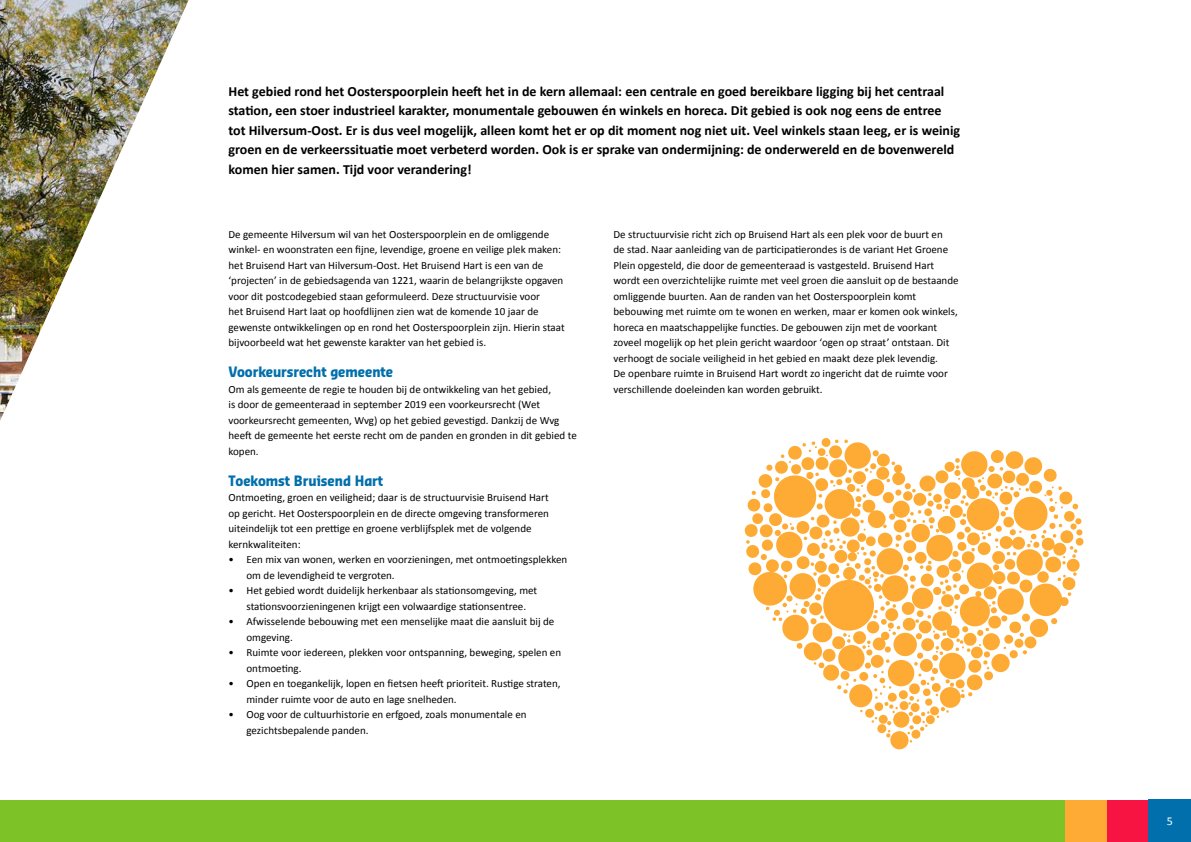
<style>
.page{position:relative;width:1191px;height:842px;background:#fff}
.page>*{position:absolute;margin:0;border:0;box-sizing:border-box;transform-origin:0 0}
.Inleiding{font:700 14px "Calibri";color:#000}
.Kop_2{font:700 14px "Sansa Con Pro";color:#006fac}
.t1{font:12px "Calibri";color:#fff}
.Broodtekst{font:11px/15.5px "Calibri";color:#000}
</style>
<div class="page">
<div style="left:1106px;top:800px;width:42px;height:42px;background:#f71442"></div>
<div style="left:1064px;top:800px;width:42px;height:42px;background:#fdab34"></div>
<div style="left:0;top:800px;width:1064px;height:42px;background:#7dc226"></div>
<div style="left:1148px;top:800px;width:43px;height:42px;background:#006fac"></div>
<img style="left:0;top:0;width:189px;height:421px">
<svg style="left:744px;top:438px;width:339px;height:312px"></svg>
<p class="Inleiding" style="left:228px;top:81px;width:717px">Het gebied rond het Oosterspoorplein heeft het in de kern allemaal: een centrale en goed bereikbare ligging bij het centraal</p>
<p class="Inleiding" style="left:228px;top:101px;width:714px">station, een stoer industrieel karakter, monumentale gebouwen én winkels en horeca. Dit gebied is ook nog eens de entree</p>
<p class="Inleiding" style="left:228px;top:120px;width:733px">tot Hilversum-Oost. Er is dus veel mogelijk, alleen komt het er op dit moment nog niet uit. Veel winkels staan leeg, er is weinig</p>
<p class="Inleiding" style="left:228px;top:140px;width:727px">groen en de verkeerssituatie moet verbeterd worden. Ook is er sprake van ondermijning: de onderwereld en de bovenwereld</p>
<p class="Inleiding" style="left:228px;top:159px;width:245px">komen hier samen. Tijd voor verandering!</p>
<p class="Broodtekst" style="left:228px;top:226px;width:322px">De gemeente Hilversum wil van het Oosterspoorplein en de omliggende</p>
<p class="Broodtekst" style="left:228px;top:241px;width:334px">winkel- en woonstraten een fijne, levendige, groene en veilige plek maken:</p>
<p class="Broodtekst" style="left:228px;top:257px;width:316px">het Bruisend Hart van Hilversum-Oost. Het Bruisend Hart is een van de</p>
<p class="Broodtekst" style="left:228px;top:272px;width:336px">‘projecten’ in de gebiedsagenda van 1221, waarin de belangrijkste opgaven</p>
<p class="Broodtekst" style="left:228px;top:288px;width:313px">voor dit postcodegebied staan geformuleerd. Deze structuurvisie voor</p>
<p class="Broodtekst" style="left:228px;top:303px;width:312px">het Bruisend Hart laat op hoofdlijnen zien wat de komende 10 jaar de</p>
<p class="Broodtekst" style="left:228px;top:319px;width:338px">gewenste ontwikkelingen op en rond het Oosterspoorplein zijn. Hierin staat</p>
<p class="Broodtekst" style="left:228px;top:334px;width:259px">bijvoorbeeld wat het gewenste karakter van het gebied is.</p>
<h2 class="Kop_2" style="left:228px;top:363px;width:166px">Voorkeursrecht gemeente</h2>
<p class="Broodtekst" style="left:228px;top:381px;width:324px">Om als gemeente de regie te houden bij de ontwikkeling van het gebied,</p>
<p class="Broodtekst" style="left:228px;top:396px;width:350px">is door de gemeenteraad in september 2019 een voorkeursrecht (Wet voorkeursrecht gemeenten, Wvg) op het gebied gevestigd. Dankzij de Wvg heeft de gemeente het eerste recht om de panden en gronden in dit gebied te kopen.</p>
<h2 class="Kop_2" style="left:228px;top:471px;width:156px">Toekomst Bruisend Hart</h2>
<p class="Broodtekst" style="left:228px;top:489px;width:322px">Ontmoeting, groen en veiligheid; daar is de structuurvisie Bruisend Hart</p>
<p class="Broodtekst" style="left:228px;top:505px;width:322px">op gericht. Het Oosterspoorplein en de directe omgeving transformeren</p>
<p class="Broodtekst" style="left:228px;top:520px;width:305px">uiteindelijk tot een prettige en groene verblijfsplek met de volgende</p>
<p class="Broodtekst" style="left:228px;top:536px;width:74px">kernkwaliteiten:</p>
<p class="Broodtekst" style="left:246px;top:551px;width:322px;text-indent:-18px">• Een mix van wonen, werken en voorzieningen, met ontmoetingsplekken om de levendigheid te vergroten.</p>
<p class="Broodtekst" style="left:246px;top:582px;width:292px;text-indent:-18px">• Het gebied wordt duidelijk herkenbaar als stationsomgeving, met stationsvoorzieningenen krijgt een volwaardige stationsentree.</p>
<p class="Broodtekst" style="left:246px;top:613px;width:309px;text-indent:-18px">• Afwisselende bebouwing met een menselijke maat die aansluit bij de omgeving.</p>
<p class="Broodtekst" style="left:246px;top:644px;width:316px;text-indent:-18px">• Ruimte voor iedereen, plekken voor ontspanning, beweging, spelen en ontmoeting.</p>
<p class="Broodtekst" style="left:246px;top:675px;width:316px;text-indent:-18px">• Open en toegankelijk, lopen en fietsen heeft prioriteit. Rustige straten, minder ruimte voor de auto en lage snelheden.</p>
<p class="Broodtekst" style="left:246px;top:706px;width:282px;text-indent:-18px">• Oog voor de cultuurhistorie en erfgoed, zoals monumentale en gezichtsbepalende panden.</p>
<p class="Broodtekst" style="left:613px;top:226px;width:331px">De structuurvisie richt zich op Bruisend Hart als een plek voor de buurt en</p>
<p class="Broodtekst" style="left:613px;top:241px;width:336px">de stad. Naar aanleiding van de participatierondes is de variant Het Groene</p>
<p class="Broodtekst" style="left:613px;top:257px;width:322px">Plein opgesteld, die door de gemeenteraad is vastgesteld. Bruisend Hart</p>
<p class="Broodtekst" style="left:613px;top:272px;width:347px">wordt een overzichtelijke ruimte met veel groen die aansluit op de bestaande</p>
<p class="Broodtekst" style="left:613px;top:288px;width:304px">omliggende buurten. Aan de randen van het Oosterspoorplein komt</p>
<p class="Broodtekst" style="left:613px;top:303px;width:346px">bebouwing met ruimte om te wonen en werken, maar er komen ook winkels,</p>
<p class="Broodtekst" style="left:613px;top:319px;width:325px">horeca en maatschappelijke functies. De gebouwen zijn met de voorkant</p>
<p class="Broodtekst" style="left:613px;top:334px;width:337px">zoveel mogelijk op het plein gericht waardoor ‘ogen op straat’ ontstaan. Dit</p>
<p class="Broodtekst" style="left:613px;top:350px;width:326px">verhoogt de sociale veiligheid in het gebied en maakt deze plek levendig.</p>
<p class="Broodtekst" style="left:613px;top:365px;width:336px">De openbare ruimte in Bruisend Hart wordt zo ingericht dat de ruimte voor</p>
<p class="Broodtekst" style="left:613px;top:381px;width:211px">verschillende doeleinden kan worden gebruikt.</p>
<p class="t1" style="left:1166px;top:814px;width:8px">5</p>
</div>
